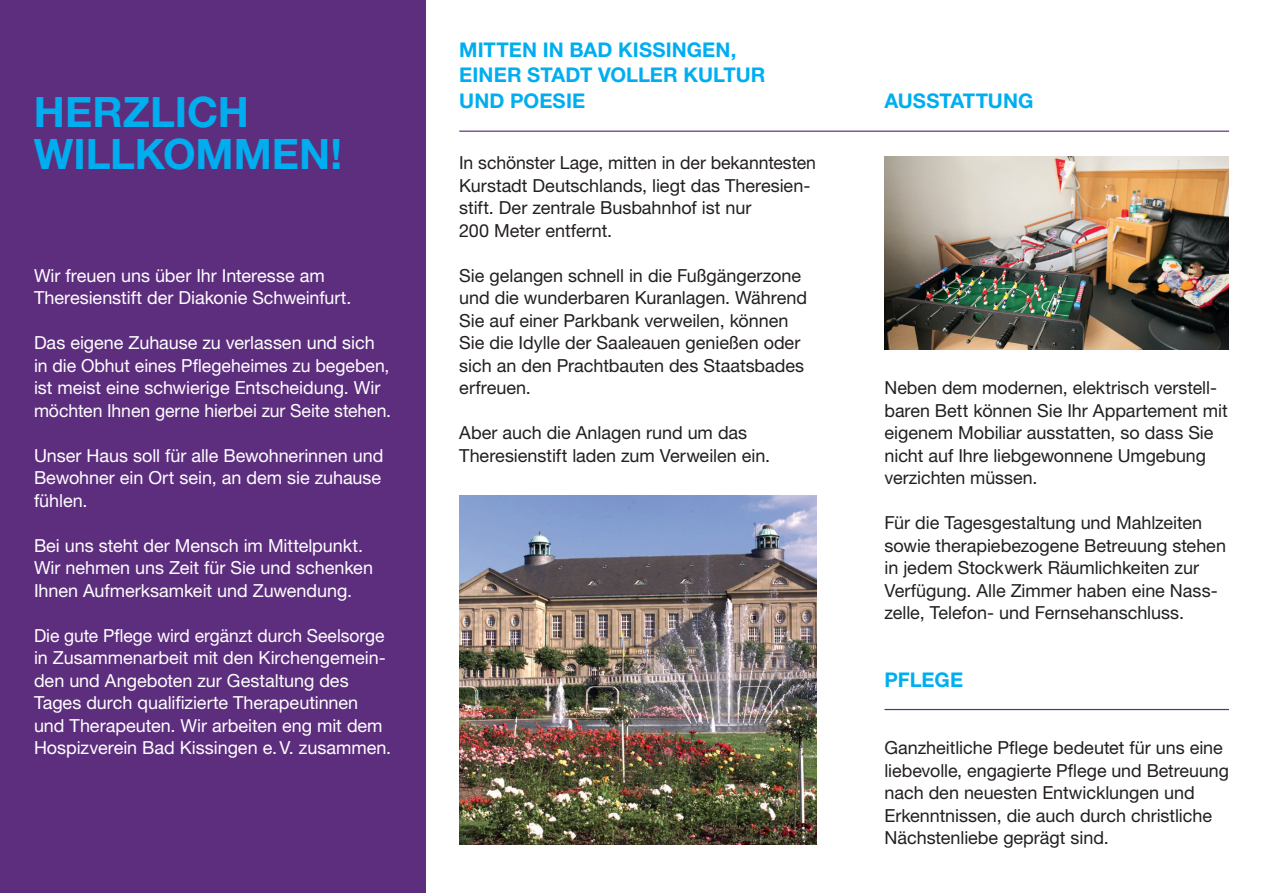
<style>
.page{position:relative;width:1263px;height:893px;background:#fff}
.page>*{position:absolute;margin:0;border:0;box-sizing:border-box;transform-origin:0 0}
.t1{font:700 42px/42px "Helvetica Neue LT Pro";color:#00aeef}
.t2{font:700 20.25px/25.5px "Helvetica Neue LT Pro";letter-spacing:.005em;color:#00aeef}
.t3{font:18px/22.5px "Helvetica Neue LT Pro";letter-spacing:-.005em;color:#231f20}
.t4{font:18px/22.5px "Helvetica Neue LT Pro";letter-spacing:-.005em;color:#fff}
</style>
<div class="page">
<div style="left:0;top:0;width:425px;height:893px;background:#5e2e7e"></div>
<hr style="left:459px;top:131px;width:770px;height:1px;background:#5e2e7e">
<img style="left:459px;top:495px;width:357px;height:349px">
<img style="left:884px;top:157px;width:345px;height:192px">
<hr style="left:884px;top:709px;width:345px;height:1px;background:#5e2e7e">
<h1 class="t1" style="left:34px;top:90px;width:310px">HERZLICH<br>WILLKOMMEN!</h1>
<p class="t4" style="left:34px;top:263px;width:319px">Wir freuen uns über Ihr Interesse am<br>Theresienstift der Diakonie Schweinfurt.</p>
<p class="t4" style="left:34px;top:331px;width:359px">Das eigene Zuhause zu verlassen und sich in die Obhut eines Pflegeheimes zu begeben, ist meist eine schwierige Entscheidung. Wir möchten Ihnen gerne hierbei zur Seite stehen.</p>
<p class="t4" style="left:34px;top:443px;width:351px">Unser Haus soll für alle Bewohnerinnen und<br>Bewohner ein Ort sein, an dem sie zuhause fühlen.</p>
<p class="t4" style="left:34px;top:533px;width:340px">Bei uns steht der Mensch im Mittelpunkt.<br>Wir nehmen uns Zeit für Sie und schenken<br>Ihnen Aufmerksamkeit und Zuwendung.</p>
<p class="t4" style="left:34px;top:623px;width:359px">Die gute Pflege wird ergänzt durch Seelsorge in Zusammenarbeit mit den Kirchengemein&shy;den und Angeboten zur Gestaltung des Tages durch qualifizierte Therapeutinnen und Therapeuten. Wir arbeiten eng mit dem Hospizverein Bad Kissingen e.V. zusammen.</p>
<p class="t2" style="left:459px;top:36px;width:308px">MITTEN IN BAD KISSINGEN,<br>EINER STADT VOLLER KULTUR<br>UND POESIE</p>
<p class="t3" style="left:459px;top:151px;width:358px">In schönster Lage, mitten in der bekanntesten Kurstadt Deutschlands, liegt das Theresien&shy;stift. Der zentrale Busbahnhof ist nur<br>200 Meter entfernt.</p>
<p class="t3" style="left:459px;top:263px;width:349px">Sie gelangen schnell in die Fußgängerzone und die wunderbaren Kuranlagen. Während Sie auf einer Parkbank verweilen, können Sie die Idylle der Saaleauen genießen oder sich an den Prachtbauten des Staatsbades erfreuen.</p>
<p class="t3" style="left:459px;top:421px;width:312px">Aber auch die Anlagen rund um das<br>Theresienstift laden zum Verweilen ein.</p>
<p class="t2" style="left:884px;top:87px;width:150px">AUSSTATTUNG</p>
<p class="t3" style="left:884px;top:376px;width:345px">Neben dem modernen, elektrisch verstell&shy;baren Bett können Sie Ihr Appartement mit eigenem Mobiliar ausstatten, so dass Sie nicht auf Ihre liebgewonnene Umgebung verzichten müssen.</p>
<p class="t3" style="left:884px;top:511px;width:343px">Für die Tagesgestaltung und Mahlzeiten sowie therapiebezogene Betreuung stehen in jedem Stockwerk Räumlichkeiten zur Verfügung. Alle Zimmer haben eine Nass&shy;zelle, Telefon- und Fernsehanschluss.</p>
<p class="t2" style="left:884px;top:666px;width:80px">PFLEGE</p>
<p class="t3" style="left:884px;top:736px;width:346px">Ganzheitliche Pflege bedeutet für uns eine liebevolle, engagierte Pflege und Betreuung nach den neuesten Entwicklungen und Erkenntnissen, die auch durch christliche Nächstenliebe geprägt sind.</p>
</div>
